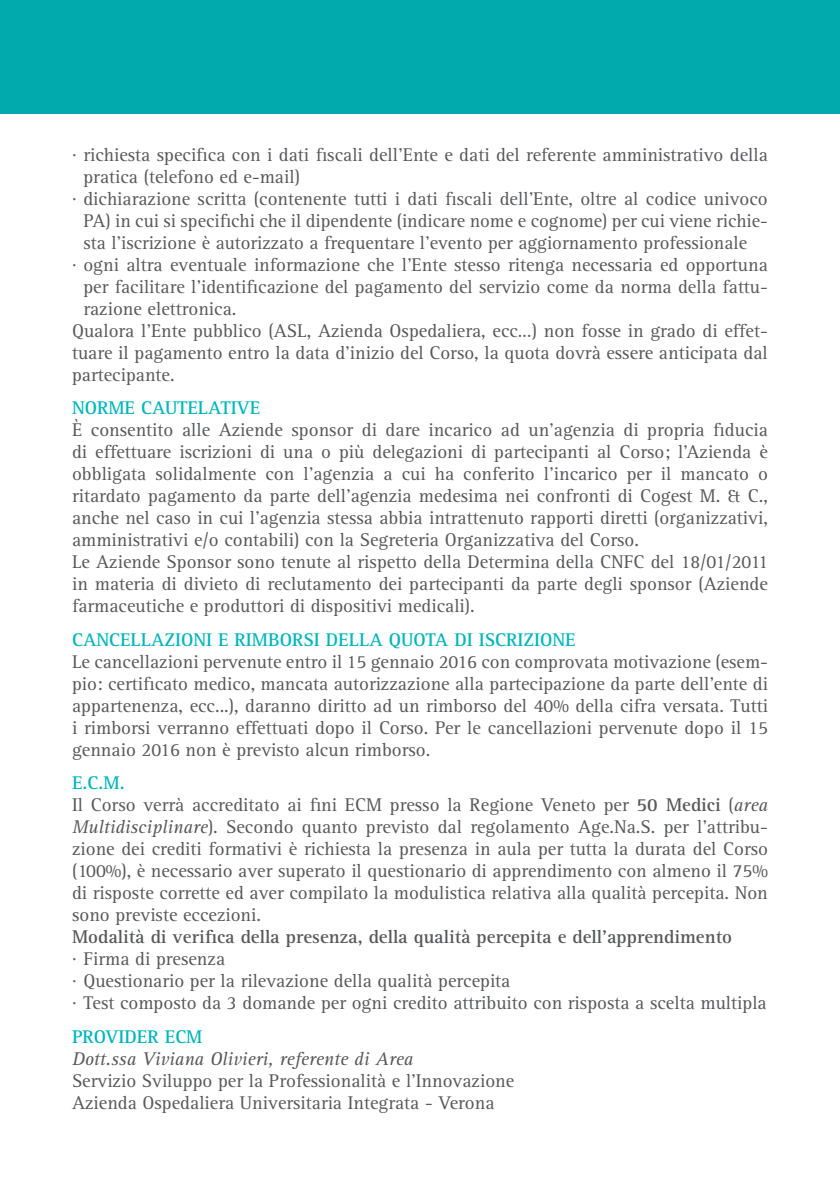
<style>
.page{position:relative;width:840px;height:1191px;background:#fff}
.page>*{position:absolute;margin:0;border:0;box-sizing:border-box;transform-origin:0 0}
.t1{font:19px/22px "Rotis Serif";color:#57585a}
.t2{font:700 19px "Rotis Serif";color:#57585a}
.t3{font:700 19px "Rotis Serif";color:#00b6ba}
.t4{font:italic 19px "Rotis Serif";color:#57585a}
.s1{font-weight:700;color:#00b6ba}
.s2{font-weight:700}
.s3{font-style:italic}
</style>
<div class="page">
<div style="left:0;top:0;width:839px;height:113px;background:#00aaad"></div>
<p class="t1" style="left:72px;top:144px;width:697px">· richiesta specifica con i dati fiscali dell’Ente e dati del referente amministrativo della</p>
<p class="t1" style="left:83px;top:166px;width:218px">pratica (telefono ed e-mail)</p>
<p class="t1" style="left:72px;top:188px;width:696px">· dichiarazione scritta (contenente tutti i dati fiscali dell’Ente, oltre al codice univoco</p>
<p class="t1" style="left:83px;top:210px;width:685px">PA) in cui si specifichi che il dipendente (indicare nome e cognome) per cui viene richie-</p>
<p class="t1" style="left:83px;top:232px;width:664px">sta l’iscrizione è autorizzato a frequentare l’evento per aggiornamento professionale</p>
<p class="t1" style="left:72px;top:254px;width:697px">· ogni altra eventuale informazione che l’Ente stesso ritenga necessaria ed opportuna</p>
<p class="t1" style="left:83px;top:276px;width:685px">per facilitare l’identificazione del pagamento del servizio come da norma della fattu-</p>
<p class="t1" style="left:83px;top:298px;width:154px">razione elettronica.</p>
<p class="t1" style="left:72px;top:320px;width:696px">Qualora l’Ente pubblico (ASL, Azienda Ospedaliera, ecc…) non fosse in grado di effet-</p>
<p class="t1" style="left:72px;top:342px;width:697px">tuare il pagamento entro la data d’inizio del Corso, la quota dovrà essere anticipata dal</p>
<p class="t1" style="left:72px;top:364px;width:104px">partecipante.</p>
<p class="t3" style="left:72px;top:397px;width:190px">NORME CAUTELATIVE</p>
<p class="t1" style="left:72px;top:419px;width:697px">È consentito alle Aziende sponsor di dare incarico ad un’agenzia di propria fiducia di effettuare iscrizioni di una o più delegazioni di partecipanti al Corso; l’Azienda è obbligata solidalmente con l’agenzia a cui ha conferito l’incarico per il mancato o ritardato pagamento da parte dell’agenzia medesima nei confronti di Cogest M. &amp; C., anche nel caso in cui l’agenzia stessa abbia intrattenuto rapporti diretti (organizzativi, amministrativi e/o contabili) con la Segreteria Organizzativa del Corso.<br>Le Aziende Sponsor sono tenute al rispetto della Determina della CNFC del 18/01/2011 in materia di divieto di reclutamento dei partecipanti da parte degli sponsor (Aziende farmaceutiche e produttori di dispositivi medicali).</p>
<p class="t3" style="left:72px;top:628px;width:505px">CANCELLAZIONI E RIMBORSI DELLA QUOTA DI ISCRIZIONE</p>
<p class="t1" style="left:72px;top:651px;width:697px;text-align:justify">Le cancellazioni pervenute entro il 15 gennaio 2016 con comprovata motivazione (esem&shy;pio: certificato medico, mancata autorizzazione alla partecipazione da parte dell’ente di appartenenza, ecc...), daranno diritto ad un rimborso del 40% della cifra versata. Tutti i rimborsi verranno effettuati dopo il Corso. Per le cancellazioni pervenute dopo il 15 gennaio 2016 non è previsto alcun rimborso.</p>
<p class="t1" style="left:72px;top:772px;width:697px"><span class="s1">E.C.M.<br></span>Il Corso verrà accreditato ai fini ECM presso la Regione Veneto per <span class="s2">50 Medici</span> (<span class="s3">area Multidisciplinare</span>). Secondo quanto previsto dal regolamento Age.Na.S. per l’attribu&shy;zione dei crediti formativi è richiesta la presenza in aula per tutta la durata del Corso (100%), è necessario aver superato il questionario di apprendimento con almeno il 75% di risposte corrette ed aver compilato la modulistica relativa alla qualità percepita. Non sono previste eccezioni.</p>
<p class="t2" style="left:72px;top:925px;width:661px">Modalità di verifica della presenza, della qualità percepita e dell’apprendimento</p>
<p class="t1" style="left:72px;top:948px;width:695px">· Firma di presenza<br>· Questionario per la rilevazione della qualità percepita<br>· Test composto da 3 domande per ogni credito attribuito con risposta a scelta multipla</p>
<p class="t3" style="left:72px;top:1025px;width:132px">PROVIDER ECM</p>
<p class="t4" style="left:72px;top:1047px;width:342px">Dott.ssa Viviana Olivieri, referente di Area</p>
<p class="t1" style="left:72px;top:1069px;width:443px">Servizio Sviluppo per la Professionalità e l’Innovazione<br>Azienda Ospedaliera Universitaria Integrata - Verona</p>
</div>
